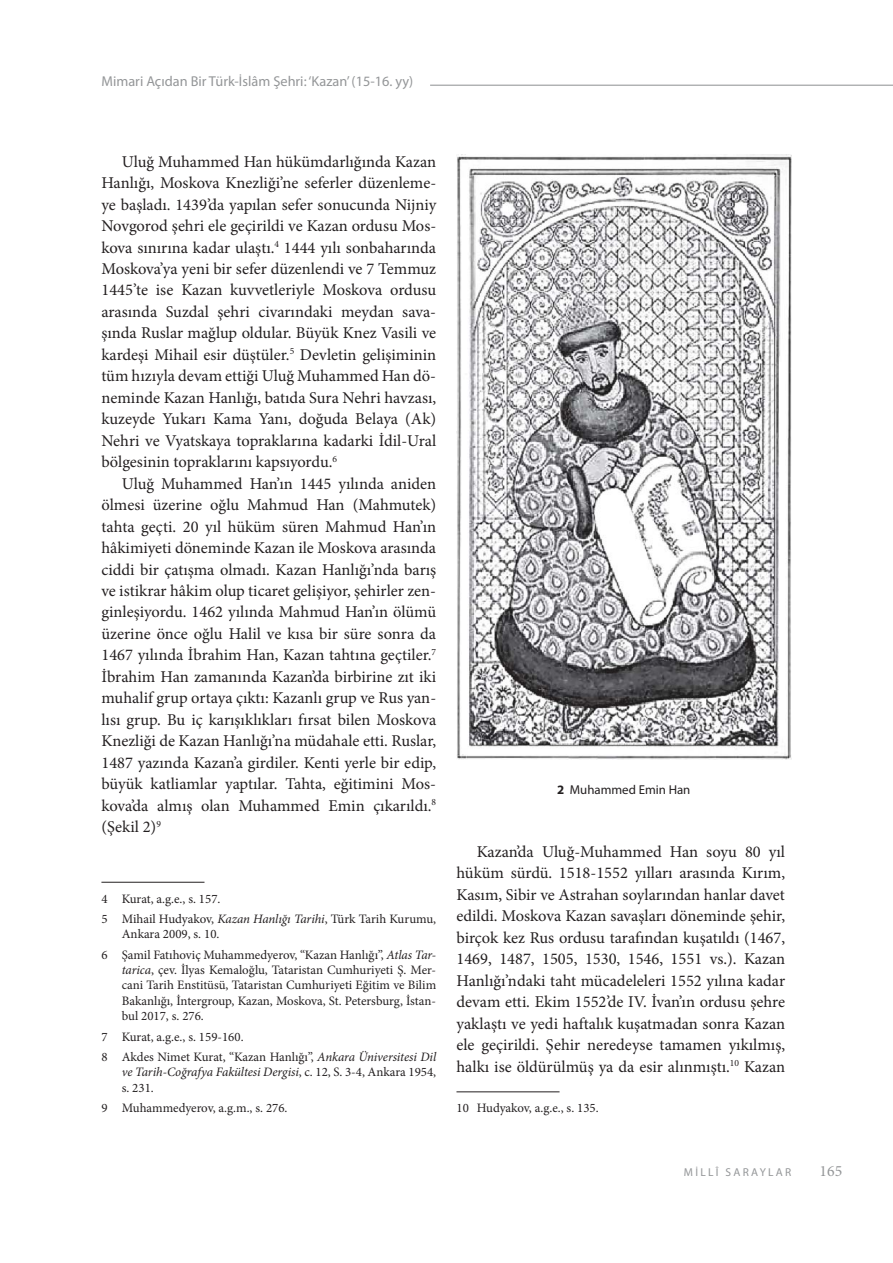
<style>
.page{position:relative;width:893px;height:1263px;background:#fff}
.page>*{position:absolute;margin:0;border:0;box-sizing:border-box;transform-origin:0 0}
.t1{font:16.5px/21.5px "Minion Pro";color:#231f20;text-align:justify}
.t2{font:15.75px "Minion Pro";color:#949698}
.t3{font:14.25px "Myriad Pro";color:#949698}
.t4{font:12.9px/20.2px "Minion Pro";color:#231f20}
.t5{font:italic 12.9px/15.5px "Minion Pro";letter-spacing:-.005em;color:#231f20}
.t6{font:12.9px "Myriad Pro";color:#231f20}
.t7{font:11.4px "Myriad Pro";letter-spacing:.2em;color:#949698}
.s1{font-style:italic}
.s2{font-style:normal}
.s3{font-weight:700}
</style>
<div class="page">
<hr style="left:430px;top:85px;width:463px;height:1px;background:#949698">
<hr style="left:101px;top:882px;width:103px;height:1px;background:#231f20">
<hr style="left:456px;top:1092px;width:103px;height:1px;background:#231f20">
<img style="left:456px;top:155px;width:335px;height:604px">
<p class="t3" style="left:101px;top:76px;width:313px">Mimari Açıdan Bir Türk-İslâm Şehri: ‘Kazan’ (15-16. yy)</p>
<p class="t1" style="left:101px;top:152px;width:336px;text-indent:20px">Uluğ Muhammed Han hükümdarlığında Kazan Hanlığı, Moskova Knezliği’ne seferler düzenleme&shy;ye başladı. 1439’da yapılan sefer sonucunda Nijniy Novgorod şehri ele geçirildi ve Kazan ordusu Mos&shy;kova sınırına kadar ulaştı.<sup>4</sup> 1444 yılı sonbaharında Moskova’ya yeni bir sefer düzenlendi ve 7 Temmuz 1445’te ise Kazan kuvvetleriyle Moskova ordusu arasında Suzdal şehri civarındaki meydan sava&shy;şında Ruslar mağlup oldular. Büyük Knez Vasili ve kardeşi Mihail esir düştüler.<sup>5</sup> Devletin gelişiminin tüm hızıyla devam ettiği Uluğ Muhammed Han dö&shy;neminde Kazan Hanlığı, batıda Sura Nehri havzası, kuzeyde Yukarı Kama Yanı, doğuda Belaya (Ak)<br>Nehri ve Vyatskaya topraklarına kadarki İdil -Ural bölgesinin topraklarını kapsıyordu.<sup>6</sup></p>
<p class="t1" style="left:101px;top:474px;width:336px;text-indent:20px">Uluğ Muhammed Han’ın 1445 yılında aniden ölmesi üzerine oğlu Mahmud Han (Mahmutek) tahta geçti. 20 yıl hüküm süren Mahmud Han’ın hâkimiyeti döneminde Kazan ile Moskova arasında ciddi bir çatışma olmadı. Kazan Hanlığı’nda barış ve istikrar hâkim olup ticaret gelişiyor, şehirler zen&shy;ginleşiyordu. 1462 yılında Mahmud Han’ın ölümü üzerine önce oğlu Halil ve kısa bir süre sonra da 1467 yılında İbrahim Han, Kazan tahtına geçtiler.<sup>7<br></sup>İbrahim Han zamanında Kazan’da birbirine zıt iki muhalif grup ortaya çıktı: Kazanlı grup ve Rus yan&shy;lısı grup. Bu iç karışıklıkları fırsat bilen Moskova Knezliği de Kazan Hanlığı’na müdahale etti. Ruslar, 1487 yazında Kazan’a girdiler. Kenti yerle bir edip, büyük katliamlar yaptılar. Tahta, eğitimini Mos&shy;kova’da almış olan Muhammed Emin çıkarıldı.<sup>8 </sup>(Şekil 2)<sup>9</sup></p>
<p class="t4" style="left:101px;top:889px;width:336px">4 Kurat, a.g.e., s. 157.<br>5 Mihail Hudyakov, <span class="s1">Kazan Hanlığı Tarihi</span>, Türk Tarih Kurumu,</p>
<p class="t4" style="left:101px;top:925px;width:336px;text-indent:20px">Ankara 2009, s. 10.<br>6 Şamil Fatıhoviç Muhammedyerov, “Kazan Hanlığı”, <span class="s1">Atlas Tar-</span></p>
<p class="t4" style="left:122px;top:963px;width:316px;line-height:15.5px;text-align:justify"><span class="s1">tarica</span>, çev. İlyas Kemaloğlu, Tataristan Cumhuriyeti Ş. Mer&shy;cani Tarih Enstitüsü, Tataristan Cumhuriyeti Eğitim ve Bilim Bakanlığı, İntergroup, Kazan, Moskova, St. Petersburg, İstan&shy;bul 2017, s. 276.</p>
<p class="t4" style="left:101px;top:1027px;width:336px">7 Kurat, a.g.e., s. 159-160.<br>8 Akdes Nimet Kurat, “Kazan Hanlığı”, <span class="s1">Ankara Üniversitesi Dil</span></p>
<p class="t5" style="left:122px;top:1066px;width:316px">ve Tarih-Coğrafya Fakültesi Dergisi<span class="s2">, c. 12, S. 3-4, Ankara 1954, s. 231.</span></p>
<p class="t4" style="left:101px;top:1099px;width:188px">9 Muhammedyerov, a.g.m., s. 276.</p>
<p class="t6" style="left:557px;top:785px;width:135px"><span class="s3">2</span> Muhammed Emin Han</p>
<p class="t1" style="left:456px;top:842px;width:330px;text-indent:20px">Kazan’da Uluğ-Muhammed Han soyu 80 yıl hüküm sürdü. 1518-1552 yılları arasında Kırım, Kasım, Sibir ve Astrahan soylarından hanlar davet edildi. Moskova Kazan savaşları döneminde şehir, birçok kez Rus ordusu tarafından kuşatıldı (1467, 1469, 1487, 1505, 1530, 1546, 1551 vs.). Kazan Hanlığı’ndaki taht mücadeleleri 1552 yılına kadar devam etti. Ekim 1552’de IV. İvan’ın ordusu şehre yaklaştı ve yedi haftalık kuşatmadan sonra Kazan ele geçirildi. Şehir neredeyse tamamen yıkılmış, halkı ise öldürülmüş ya da esir alınmıştı.<sup>10</sup> Kazan</p>
<p class="t4" style="left:456px;top:1099px;width:144px">10 Hudyakov, a.g.e., s. 135.</p>
<p class="t7" style="left:684px;top:1168px;width:109px">MİLLÎ SARAYLAR</p>
<p class="t2" style="left:820px;top:1165px;width:24px">165</p>
</div>
